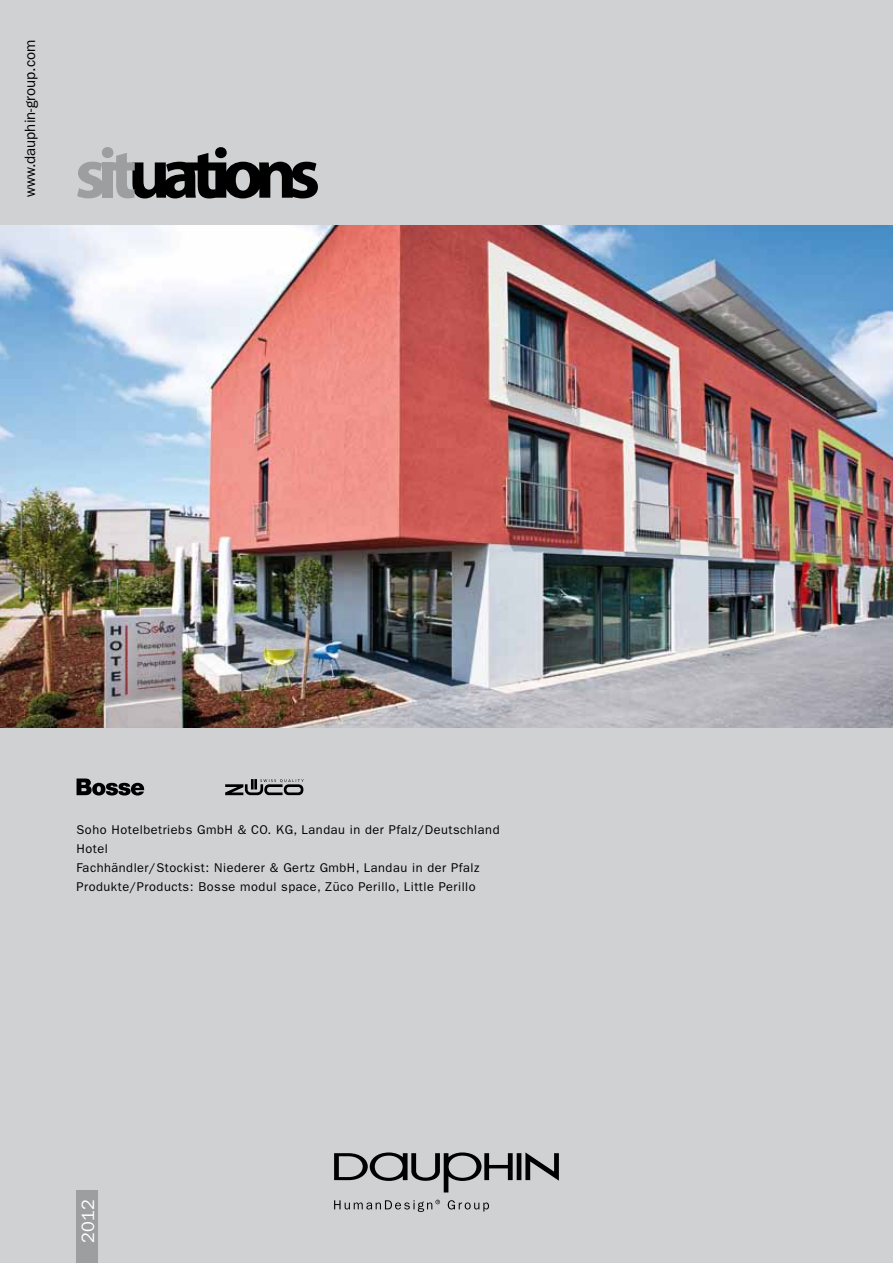
<style>
.page{position:relative;width:893px;height:1263px;background:#cfd1d2}
.page>*{position:absolute;margin:0;border:0;box-sizing:border-box;transform-origin:0 0}
.t1{font:18px "Franklin Gothic LT";color:#fff}
.t2{font:15px "Franklin Gothic LT";color:#000}
.t3{font:12.75px/18.8px "Franklin Gothic LT";letter-spacing:.04em;color:#000}
</style>
<div class="page">
<div style="left:215px;top:147px;width:12px;height:11px;background:#000;border-radius:50%"></div>
<svg style="left:111px;top:153px;width:207px;height:45px"></svg>
<div style="left:102px;top:147px;width:11px;height:11px;background:#9c9e9f;border-radius:50%"></div>
<div style="left:102px;top:162px;width:11px;height:36px;background:#9c9e9f"></div>
<svg style="left:77px;top:162px;width:25px;height:36px"></svg>
<svg style="left:334px;top:1152px;width:225px;height:40px"></svg>
<svg style="left:334px;top:1200px;width:106px;height:12px"></svg>
<svg style="left:448px;top:1200px;width:41px;height:11px"></svg>
<div style="left:77px;top:1191px;width:21px;height:72px;background:#9c9e9f"></div>
<img style="left:0;top:225px;width:893px;height:502px">
<svg style="left:77px;top:778px;width:67px;height:17px"></svg>
<svg style="left:225px;top:779px;width:79px;height:16px"></svg>
<p class="t2" style="left:22px;top:197px;width:159px;rotate:-90deg">www.dauphin-group.com</p>
<p class="t3" style="left:77px;top:821px;width:424px">Soho Hotelbetriebs GmbH &amp; CO. KG, Landau in der Pfalz/Deutschland Hotel<br>Fachhändler/Stockist: Niederer &amp; Gertz GmbH, Landau in der Pfalz Produkte/Products: Bosse modul space, Züco Perillo, Little Perillo</p>
<h1 class="t1" style="left:78px;top:1243px;width:45px;rotate:-90deg">2012</h1>
</div>
